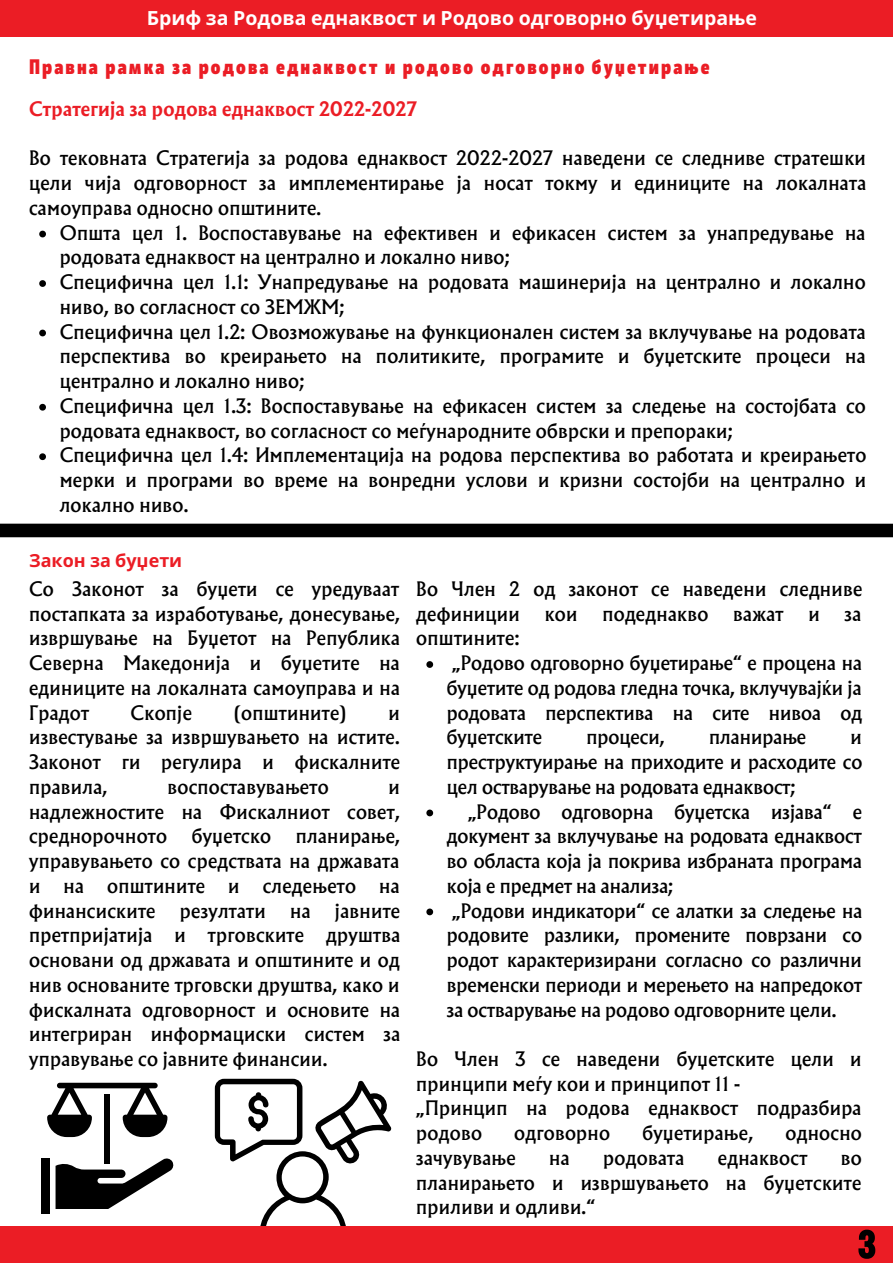
<style>
.page{position:relative;width:893px;height:1264px;background:#fff}
.page>*{position:absolute;margin:0;border:0;box-sizing:border-box;transform-origin:0 0}
.t1{font:900 21px "Mozer";letter-spacing:.1em;color:#eb1d25}
.t2{font:700 19.5px "Noto Sans";color:#fff}
.t3{font:18px/24.8px "Albertus Nova";letter-spacing:.015em;color:#000;text-align:justify}
.t4{font:700 18px "Albertus Nova";letter-spacing:.015em;color:#eb1d25}
.t5{font:700 18px "Noto Sans";color:#eb1d25}
</style>
<div class="page">
<svg style="left:0;top:523px;width:892px;height:142px"></svg>
<svg style="left:215px;top:1078px;width:177px;height:147px"></svg>
<div style="left:0;top:1225px;width:892px;height:37px;background:#eb1d25"></div>
<svg style="left:858px;top:1229px;width:17px;height:29px"></svg>
<div style="left:0;top:0;width:892px;height:37px;background:#eb1d25"></div>
<svg style="left:47px;top:1082px;width:120px;height:55px"></svg>
<div style="left:42px;top:1158px;width:8px;height:56px;background:#000"></div>
<div style="left:104px;top:1093px;width:6px;height:70px;background:#000"></div>
<svg style="left:56px;top:1158px;width:118px;height:50px"></svg>
<svg style="left:39px;top:231px;width:7px;height:6px"></svg>
<svg style="left:39px;top:280px;width:7px;height:7px"></svg>
<svg style="left:39px;top:329px;width:7px;height:7px"></svg>
<svg style="left:39px;top:404px;width:7px;height:6px"></svg>
<svg style="left:39px;top:453px;width:7px;height:7px"></svg>
<svg style="left:426px;top:661px;width:7px;height:7px"></svg>
<svg style="left:426px;top:809px;width:7px;height:7px"></svg>
<svg style="left:426px;top:908px;width:7px;height:7px"></svg>
<p class="t2" style="left:147px;top:4px;width:611px">Бриф за Родова еднаквост и Родово одговорно буџетирање</p>
<p class="t1" style="left:29px;top:54px;width:682px">Правна рамка за родова еднаквост и родово одговорно буџетирање</p>
<p class="t4" style="left:29px;top:96px;width:389px">Стратегија за родова еднаквост 2022-2027</p>
<p class="t3" style="left:29px;top:146px;width:838px">Во тековната Стратегија за родова еднаквост 2022-2027 наведени се следниве стратешки цели чија одговорност за имплементирање ја носат токму и единиците на локалната самоуправа односно општините.</p>
<p class="t3" style="left:60px;top:220px;width:807px">Општа цел 1. Воспоставување на ефективен и ефикасен систем за унапредување на родовата еднаквост на централно и локално ниво;</p>
<p class="t3" style="left:60px;top:270px;width:807px">Специфична цел 1.1: Унапредување на родовата машинерија на централно и локално ниво, во согласност со ЗЕМЖМ;</p>
<p class="t3" style="left:60px;top:319px;width:807px">Специфична цел 1.2: Овозможување на функционален систем за вклучување на родовата перспектива во креирањето на политиките, програмите и буџетските процеси на централно и локално ниво;</p>
<p class="t3" style="left:60px;top:393px;width:807px">Специфична цел 1.3: Воспоставување на ефикасен систем за следење на состојбата со родовата еднаквост, во согласност со меѓународните обврски и препораки;</p>
<p class="t3" style="left:60px;top:443px;width:808px">Специфична цел 1.4: Имплементација на родова перспектива во работата и креирањето мерки и програми во време на вонредни услови и кризни состојби на централно и локално ниво.</p>
<p class="t5" style="left:29px;top:548px;width:155px">Закон за буџети</p>
<p class="t3" style="left:29px;top:576px;width:372px">Со Законот за буџети се уредуваат постапката за изработување, донесување, извршување на Буџетот на Република Северна Македонија и буџетите на единиците на локалната самоуправа и на Градот</p>
<p class="t3" style="left:131px;top:700px;width:63px">Скопје</p>
<p class="t3" style="left:233px;top:700px;width:115px">(општините)</p>
<p class="t3" style="left:29px;top:700px;width:372px;text-indent:359px">и известување за извршувањето на истите.<br>Законот ги регулира и фискалните правила,</p>
<p class="t3" style="left:167px;top:774px;width:163px">воспоставувањето</p>
<p class="t3" style="left:29px;top:774px;width:372px;text-indent:359px">и надлежностите на Фискалниот совет, среднорочното</p>
<p class="t3" style="left:192px;top:824px;width:81px">буџетско</p>
<p class="t3" style="left:29px;top:824px;width:372px;text-indent:267px">планирање, управувањето со средствата на државата и</p>
<p class="t3" style="left:63px;top:873px;width:22px">на</p>
<p class="t3" style="left:107px;top:873px;width:100px">општините</p>
<p class="t3" style="left:228px;top:873px;width:13px">и</p>
<p class="t3" style="left:263px;top:873px;width:95px">следењето</p>
<p class="t3" style="left:379px;top:873px;width:22px">на</p>
<p class="t3" style="left:29px;top:898px;width:128px">финансиските</p>
<p class="t3" style="left:180px;top:898px;width:87px">резултати</p>
<p class="t3" style="left:290px;top:898px;width:22px">на</p>
<p class="t3" style="left:29px;top:898px;width:372px;text-indent:306px">јавните претпријатија и трговските друштва основани од државата и општините и од нив основаните трговски друштва, како и фискалната одговорност и основите на интегриран информациски систем за управување со јавните финансии.</p>
<p class="t3" style="left:416px;top:576px;width:447px">Во Член 2 од законот се наведени следниве дефиниции</p>
<p class="t3" style="left:544px;top:601px;width:34px">кои</p>
<p class="t3" style="left:602px;top:601px;width:107px">подеднакво</p>
<p class="t3" style="left:733px;top:601px;width:52px">важат</p>
<p class="t3" style="left:808px;top:601px;width:13px">и</p>
<p class="t3" style="left:844px;top:601px;width:18px">за</p>
<p class="t3" style="left:416px;top:626px;width:105px">општините:</p>
<p class="t3" style="left:447px;top:651px;width:417px;text-indent:5px">„Родово одговорно буџетирање“ е процена на буџетите од родова гледна точка, вклучувајќи ја родовата перспектива на сите нивоа од буџетските</p>
<p class="t3" style="left:586px;top:725px;width:80px">процеси,</p>
<p class="t3" style="left:709px;top:725px;width:98px">планирање</p>
<p class="t3" style="left:447px;top:725px;width:417px;text-indent:404px">и преструктуирање на приходите и расходите со цел остварување на родовата еднаквост;</p>
<p class="t3" style="left:447px;top:799px;width:416px;text-indent:21px">„Родово одговорна буџетска изјава“ е документ за вклучување на родовата еднаквост во областа која ја покрива избраната програма која е предмет на анализа;</p>
<p class="t3" style="left:447px;top:898px;width:417px;text-indent:5px">„Родови индикатори“ се алатки за следење на родовите разлики, промените поврзани со родот карактеризирани согласно со различни временски периоди и мерењето на напредокот за остварување на родово одговорните цели.</p>
<p class="t3" style="left:416px;top:1046px;width:447px">Во Член 3 се наведени буџетските цели и принципи меѓу кои и принципот 11 -</p>
<p class="t3" style="left:416px;top:1096px;width:447px">„Принцип на родова еднаквост подразбира родово</p>
<p class="t3" style="left:514px;top:1120px;width:97px">одговорно</p>
<p class="t3" style="left:642px;top:1120px;width:112px">буџетирање,</p>
<p class="t3" style="left:785px;top:1120px;width:78px">односно</p>
<p class="t3" style="left:416px;top:1145px;width:101px">зачувување</p>
<p class="t3" style="left:549px;top:1145px;width:22px">на</p>
<p class="t3" style="left:603px;top:1145px;width:83px">родовата</p>
<p class="t3" style="left:717px;top:1145px;width:91px">еднаквост</p>
<p class="t3" style="left:416px;top:1145px;width:447px;text-indent:424px">во планирањето и извршувањето на буџетските приливи и одливи.“</p>
</div>
